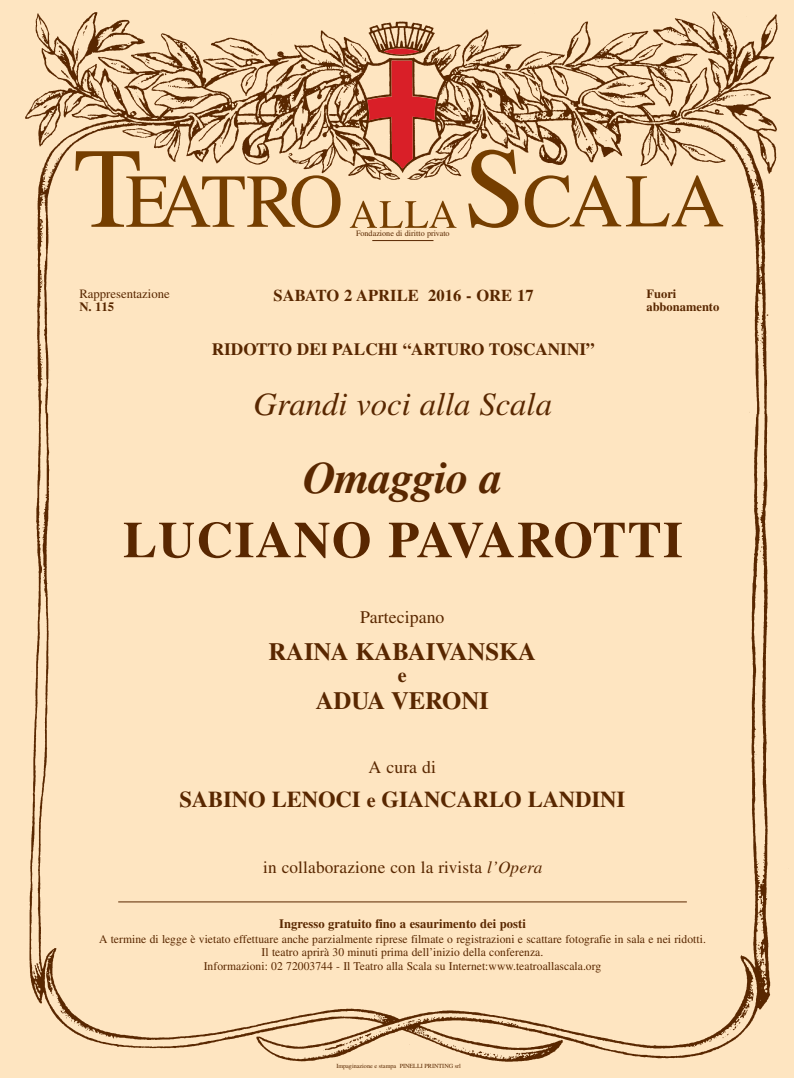
<style>
.page{position:relative;width:794px;height:1078px;background:#fff}
.page>*{position:absolute;margin:0;border:0;box-sizing:border-box;transform-origin:0 0}
.t1{font:700 51px "Times";letter-spacing:.025em;color:#592700}
.t2{font:italic 700 45px "Times";letter-spacing:-.015em;color:#592700}
.t3{font:italic 32.6px "Times";color:#592700}
.t4{font:700 24.8px "Times";letter-spacing:-.005em;color:#592700}
.t5{font:700 22.7px "Times";letter-spacing:-.005em;color:#592700}
.t6{font:700 20px "Times";color:#592700}
.t7{font:17.7px "Times";letter-spacing:.005em;color:#592700}
.t8{font:17.2px "Times";letter-spacing:.01em;color:#592700}
.t9{font:700 17.2px "Times";color:#592700}
.t10{font:700 16.5px "Times";letter-spacing:.005em;color:#592700}
.t11{font:700 12.8px "Times";letter-spacing:.005em;color:#592700}
.t12{font:12.7px "Times";color:#592700}
.t13{font:700 12.7px "Times";color:#592700}
.t14{font:700 12.5px/13px "Times";color:#592700}
.t15{font:11.8px/13.6px "Times";letter-spacing:.005em;color:#592700;text-align:center}
.t16{font:8.2px "Times";color:#592700}
.t17{font:6.2px "Times";letter-spacing:-.005em;color:#592700}
.s1{font-size:20px}
.s2{font-style:italic}
</style>
<div class="page">
<div style="left:0;top:0;width:794px;height:1077px;background:#fee5c1"></div>
<img style="left:29px;top:270px;width:742px;height:792px">
<img style="left:25px;top:11px;width:753px;height:259px">
<hr style="left:118px;top:901px;width:569px;height:1px;background:#592700">
<svg style="left:75px;top:151px;width:265px;height:77px"></svg>
<svg style="left:350px;top:201px;width:106px;height:27px"></svg>
<svg style="left:468px;top:150px;width:50px;height:78px"></svg>
<svg style="left:525px;top:175px;width:198px;height:52px"></svg>
<hr style="left:372px;top:240px;width:61px;height:1px;background:#592700">
<p class="t12" style="left:79px;top:289px;width:92px">Rappresentazione</p>
<p class="t13" style="left:79px;top:302px;width:36px">N. 115</p>
<p class="t16" style="left:356px;top:230px;width:95px">Fondazione di diritto privato</p>
<h3 class="t10" style="left:273px;top:289px;width:262px">SABATO 2 APRILE 2016 - ORE 17</h3>
<h3 class="t9" style="left:212px;top:343px;width:384px">RIDOTTO DEI PALCHI “ARTURO TOSCANINI”</h3>
<h3 class="t3" style="left:254px;top:393px;width:300px">Grandi voci alla Scala</h3>
<p class="t14" style="left:646px;top:288px;width:74px">Fuori abbonamento</p>
<h2 class="t2" style="left:303px;top:461px;width:201px">Omaggio a</h2>
<h1 class="t1" style="left:123px;top:522px;width:561px">LUCIANO PAVAROTTI</h1>
<h3 class="t7" style="left:360px;top:611px;width:86px">Partecipano</h3>
<h3 class="t4" style="left:268px;top:643px;width:269px">RAINA KABAIVANSKA</h3>
<h3 class="t6" style="left:398px;top:668px;width:10px">e</h3>
<h3 class="t4" style="left:316px;top:692px;width:175px">ADUA VERONI</h3>
<h3 class="t7" style="left:368px;top:760px;width:69px">A cura di</h3>
<h3 class="t5" style="left:179px;top:791px;width:447px">SABINO LENOCI <span class="s1">e</span> GIANCARLO LANDINI</h3>
<h3 class="t8" style="left:263px;top:861px;width:281px">in collaborazione con la rivista <span class="s2">l’Opera</span></h3>
<p class="t11" style="left:279px;top:919px;width:248px">Ingresso gratuito fino a esaurimento dei posti</p>
<p class="t15" style="left:99px;top:932px;width:608px">A termine di legge è vietato effettuare anche parzialmente riprese filmate o registrazioni e scattare fotografie in sala e nei ridotti.<br>Il teatro aprirà 30 minuti prima dell’inizio della conferenza.<br>Informazioni: 02 72003744 - Il Teatro alla Scala su Internet:www.teatroallascala.org</p>
<p class="t17" style="left:336px;top:1063px;width:126px">Impaginazione e stampa PINELLI PRINTING srl</p>
</div>
